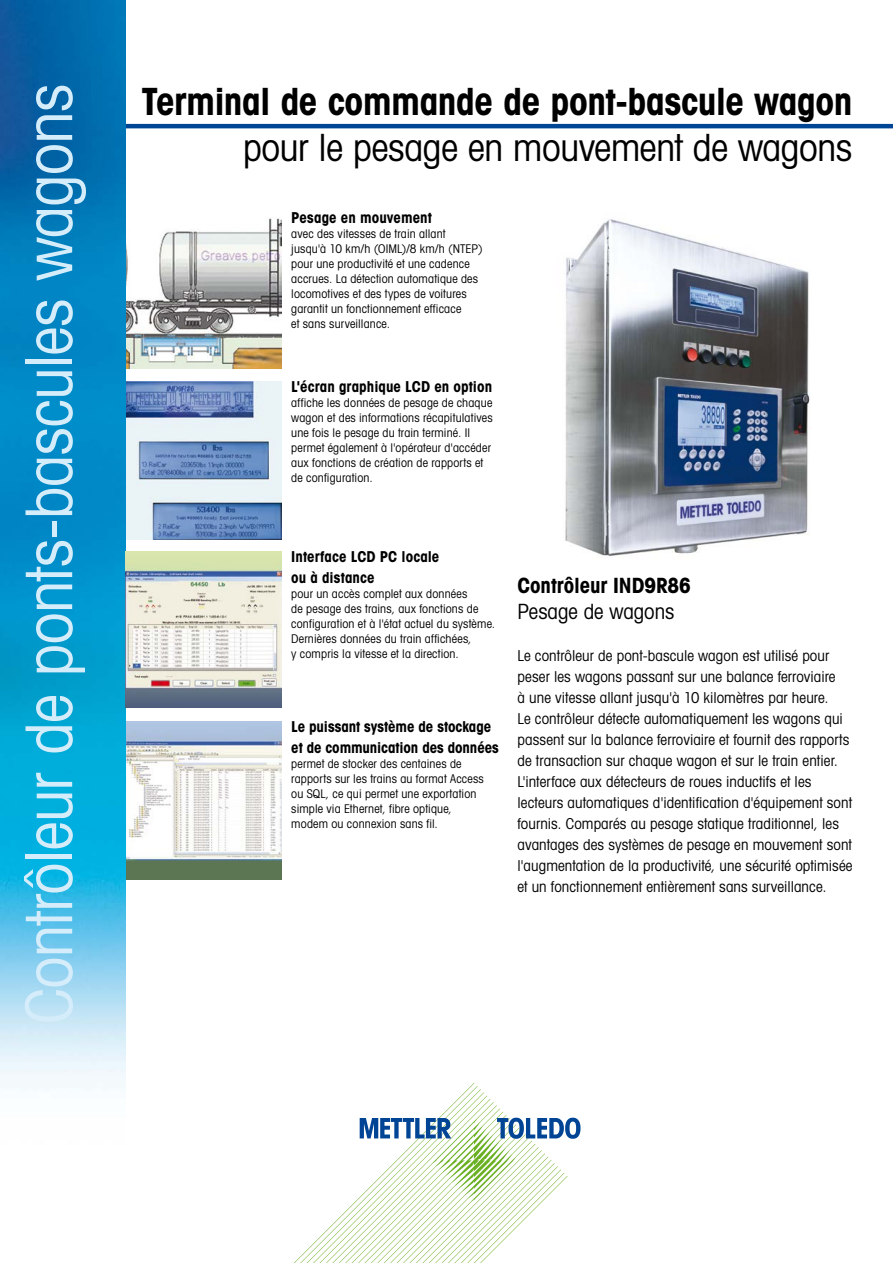
<style>
.page{position:relative;width:893px;height:1263px;background:#fff}
.page>*{position:absolute;margin:0;border:0;box-sizing:border-box;transform-origin:0 0}
.t1{font:64.5px "Avant Gardefor MT Bk";letter-spacing:-.01em;color:#d5edfa}
.t2{font:37.5px "Avant Gardefor MT Bd";letter-spacing:-.01em;color:#000}
.t3{font:37.5px "Avant Gardefor MT Bk";letter-spacing:-.01em;color:#000}
.t4{font:21px "Avant Gardefor MT Bd";letter-spacing:-.005em;color:#000}
.t5{font:21px "Avant Gardefor MT Bk";letter-spacing:-.005em;color:#000}
.t6{font:15px/21px "Avant Gardefor MT Bk";letter-spacing:.005em;color:#000}
.t7{font:15px/21px "Avant Gardefor MT Bd";color:#000}
.t8{font:12px/15px "Avant Gardefor MT Bk";letter-spacing:.015em;color:#000}
</style>
<div class="page">
<svg style="left:294px;top:1083px;width:286px;height:180px"></svg>
<img style="left:125px;top:722px;width:156px;height:157px">
<img style="left:125px;top:382px;width:156px;height:157px">
<img style="left:125px;top:212px;width:156px;height:157px">
<hr style="left:102px;top:124px;width:791px;height:4px;background:#004595">
<img style="left:0;top:0;width:125px;height:1089px">
<img style="left:565px;top:219px;width:245px;height:338px">
<img style="left:125px;top:551px;width:156px;height:156px">
<h1 class="t1" style="left:9px;top:1024px;width:942px;rotate:-90deg">Contrôleur de ponts-bascules wagons</h1>
<h2 class="t2" style="left:142px;top:77px;width:712px">Terminal de commande de pont-bascule wagon</h2>
<h2 class="t3" style="left:243px;top:124px;width:611px">pour le pesage en mouvement de wagons</h2>
<p class="t7" style="left:291px;top:207px;width:142px">Pesage en mouvement</p>
<p class="t8" style="left:291px;top:226px;width:193px">avec des vitesses de train allant jusqu'à 10 km/h (OIML)/8 km/h (NTEP) pour une productivité et une cadence accrues. La détection automatique des locomotives et des types de voitures garantit un fonctionnement efficace<br>et sans surveillance.</p>
<p class="t7" style="left:291px;top:376px;width:202px">L'écran graphique LCD en option</p>
<p class="t8" style="left:291px;top:395px;width:203px">affiche les données de pesage de chaque wagon et des informations récapitulatives une fois le pesage du train terminé. Il permet également à l'opérateur d'accéder aux fonctions de création de rapports et de configuration.</p>
<p class="t7" style="left:291px;top:546px;width:150px">Interface LCD PC locale ou à distance</p>
<p class="t8" style="left:291px;top:586px;width:205px">pour un accès complet aux données<br>de pesage des trains, aux fonctions de configuration et à l'état actuel du système.<br>Dernières données du train affichées,<br>y compris la vitesse et la direction.</p>
<h3 class="t4" style="left:517px;top:572px;width:175px">Contrôleur IND9R86</h3>
<h3 class="t5" style="left:517px;top:598px;width:158px">Pesage de wagons</h3>
<p class="t6" style="left:517px;top:645px;width:337px">Le contrôleur de pont-bascule wagon est utilisé pour peser les wagons passant sur une balance ferroviaire<br>à une vitesse allant jusqu'à 10 kilomètres par heure.<br>Le contrôleur détecte automatiquement les wagons qui passent sur la balance ferroviaire et fournit des rapports de transaction sur chaque wagon et sur le train entier.<br>L'interface aux détecteurs de roues inductifs et les lecteurs automatiques d'identification d'équipement sont fournis. Comparés au pesage statique traditionnel, les avantages des systèmes de pesage en mouvement sont l'augmentation de la productivité, une sécurité optimisée et un fonctionnement entièrement sans surveillance.</p>
<p class="t7" style="left:291px;top:716px;width:209px">Le puissant système de stockage et de communication des données</p>
<p class="t8" style="left:291px;top:756px;width:194px">permet de stocker des centaines de rapports sur les trains au format Access ou SQL, ce qui permet une exportation simple via Ethernet, fibre optique, modem ou connexion sans fil.</p>
</div>
